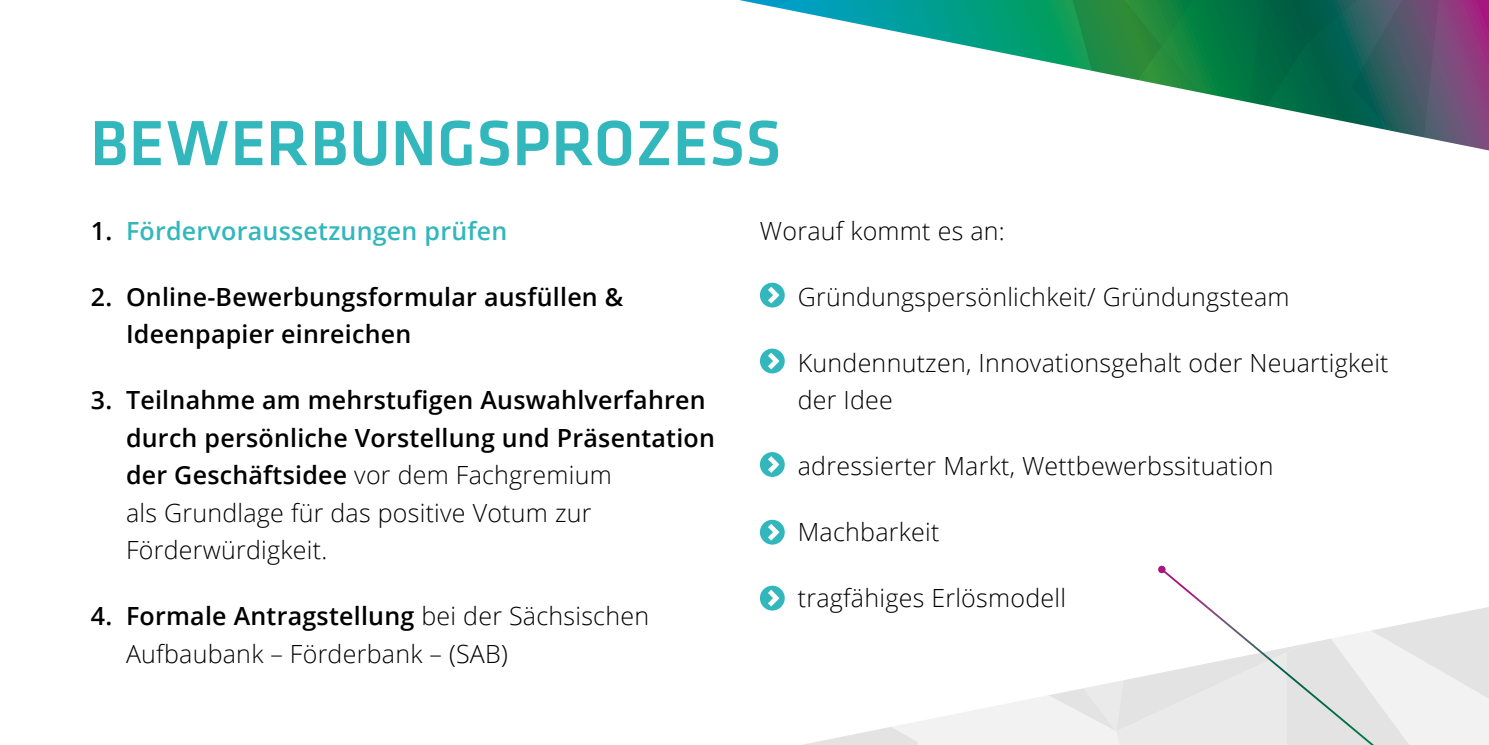
<style>
.page{position:relative;width:1489px;height:745px;background:#fff}
.page>*{position:absolute;margin:0;border:0;box-sizing:border-box;transform-origin:0 0}
.t1{font:500 66.25px "Klavika Basic";letter-spacing:.01em;color:#31b7bc}
.t2{font:300 25px/37.5px "Open Sans";letter-spacing:.01em;color:#000}
.t3{font:600 25px/37.5px "Open Sans";letter-spacing:.01em;color:#000}
.t4{font:600 25px "Open Sans";letter-spacing:.01em;color:#31b7bc}
.s1{color:#000}
.s2{font-weight:300}
.s3{font-weight:600}
</style>
<div class="page">
<svg style="left:807px;top:673px;width:352px;height:71px"></svg>
<svg style="left:760px;top:282px;width:24px;height:25px"></svg>
<svg style="left:760px;top:348px;width:24px;height:25px"></svg>
<svg style="left:760px;top:452px;width:24px;height:24px"></svg>
<svg style="left:760px;top:519px;width:24px;height:25px"></svg>
<svg style="left:760px;top:585px;width:24px;height:25px"></svg>
<svg style="left:739px;top:0;width:749px;height:150px"></svg>
<svg style="left:1159px;top:567px;width:329px;height:177px"></svg>
<svg style="left:1158px;top:565px;width:7px;height:8px"></svg>
<h1 class="t1" style="left:90px;top:98px;width:692px">BEWERBUNGSPROZESS</h1>
<p class="t4" style="left:91px;top:213px;width:418px"><span class="s1">1.</span> Fördervoraussetzungen prüfen</p>
<p class="t3" style="left:126px;top:277px;width:499px;text-indent:-35px">2. Online-Bewerbungsformular ausfüllen &amp;<br>Ideenpapier einreichen</p>
<p class="t3" style="left:126px;top:380px;width:590px;text-indent:-35px">3. Teilnahme am mehrstufigen Auswahlverfahren durch persönliche Vorstellung und Präsentation der Geschäftsidee <span class="s2">vor dem Fachgremium<br>als Grundlage für das positive Votum zur Förderwürdigkeit.</span></p>
<p class="t2" style="left:126px;top:596px;width:524px;text-indent:-35px"><span class="s3">4. Formale Antragstellung</span> bei der Sächsischen<br>Aufbaubank – Förderbank – (SAB)</p>
<p class="t2" style="left:760px;top:211px;width:246px">Worauf kommt es an:</p>
<p class="t2" style="left:797px;top:277px;width:493px">Gründungspersönlichkeit/ Gründungsteam</p>
<p class="t2" style="left:797px;top:343px;width:592px">Kundennutzen, Innovationsgehalt oder Neuartigkeit der Idee</p>
<p class="t2" style="left:797px;top:446px;width:477px">adressierter Markt, Wettbewerbssituation</p>
<p class="t2" style="left:797px;top:512px;width:143px">Machbarkeit</p>
<p class="t2" style="left:797px;top:578px;width:270px">tragfähiges Erlösmodell</p>
</div>
